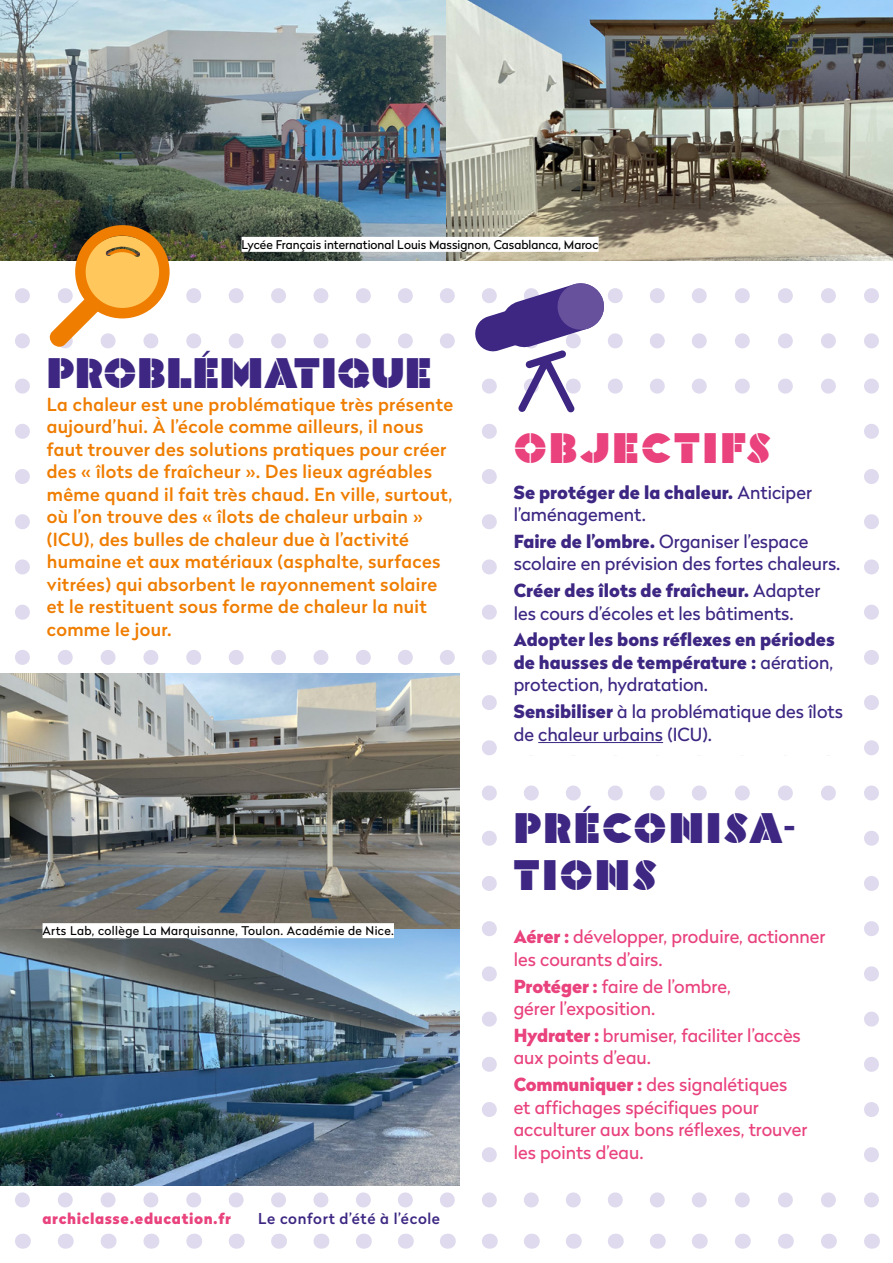
<style>
.page{position:relative;width:893px;height:1263px;background:#fff}
.page>*{position:absolute;margin:0;border:0;box-sizing:border-box;transform-origin:0 0}
.t1{font:39px/46.8px "Raider Stencil JNL";letter-spacing:.06em;color:#3d2783}
.t2{font:39px "Raider Stencil JNL";letter-spacing:.03em;color:#3d2783}
.t3{font:39px "Raider Stencil JNL";letter-spacing:.06em;color:#e9427d}
.t4{font:500 18px/22.5px "Radikal";letter-spacing:.02em;color:#ef7d00}
.t5{font:18px/22.5px "Radikal";color:#e9427d}
.t6{font:18px/22.5px "Radikal";color:#3d2783}
.t7{font:900 18px/22.5px "Radikal";color:#3d2783;text-align:justify}
.t8{font:900 15px "Radikal";letter-spacing:.04em;color:#e9427d}
.t9{font:500 15px "Radikal";letter-spacing:.04em;color:#3d2783}
.t10{font:12px "Radikal";color:#000}
.t11{font:12px "Radikal";letter-spacing:.03em;color:#000}
.s1{font-weight:900}
.s2{font-weight:400}
</style>
<div class="page">
<svg style="left:15px;top:288px;width:15px;height:920px"></svg>
<svg style="left:22px;top:1234px;width:1px;height:15px"></svg>
<svg style="left:65px;top:1234px;width:1px;height:15px"></svg>
<svg style="left:229px;top:288px;width:15px;height:920px"></svg>
<svg style="left:236px;top:1234px;width:1px;height:15px"></svg>
<svg style="left:398px;top:288px;width:15px;height:920px"></svg>
<svg style="left:405px;top:1234px;width:1px;height:15px"></svg>
<svg style="left:573px;top:1234px;width:1px;height:15px"></svg>
<svg style="left:735px;top:288px;width:15px;height:920px"></svg>
<svg style="left:742px;top:1234px;width:1px;height:15px"></svg>
<svg style="left:108px;top:1234px;width:1px;height:15px"></svg>
<svg style="left:271px;top:288px;width:15px;height:920px"></svg>
<svg style="left:279px;top:1234px;width:1px;height:15px"></svg>
<svg style="left:440px;top:288px;width:15px;height:920px"></svg>
<svg style="left:447px;top:1234px;width:1px;height:15px"></svg>
<svg style="left:615px;top:1234px;width:1px;height:15px"></svg>
<svg style="left:778px;top:288px;width:15px;height:920px"></svg>
<svg style="left:785px;top:1234px;width:1px;height:15px"></svg>
<svg style="left:151px;top:1234px;width:1px;height:15px"></svg>
<svg style="left:313px;top:288px;width:15px;height:920px"></svg>
<svg style="left:321px;top:1234px;width:1px;height:15px"></svg>
<svg style="left:489px;top:1234px;width:1px;height:15px"></svg>
<svg style="left:650px;top:288px;width:15px;height:920px"></svg>
<svg style="left:657px;top:1234px;width:1px;height:15px"></svg>
<svg style="left:821px;top:288px;width:15px;height:920px"></svg>
<svg style="left:828px;top:1234px;width:1px;height:15px"></svg>
<svg style="left:186px;top:288px;width:15px;height:920px"></svg>
<svg style="left:194px;top:1234px;width:1px;height:15px"></svg>
<svg style="left:356px;top:288px;width:15px;height:920px"></svg>
<svg style="left:363px;top:1234px;width:1px;height:15px"></svg>
<svg style="left:531px;top:1234px;width:1px;height:15px"></svg>
<svg style="left:692px;top:288px;width:15px;height:920px"></svg>
<svg style="left:699px;top:1234px;width:1px;height:15px"></svg>
<svg style="left:864px;top:288px;width:15px;height:920px"></svg>
<svg style="left:871px;top:1234px;width:1px;height:15px"></svg>
<img style="left:0;top:0;width:893px;height:261px">
<img style="left:0;top:674px;width:460px;height:512px">
<div style="left:514px;top:812px;width:336px;height:362px;background:#fff"></div>
<div style="left:514px;top:419px;width:341px;height:336px;background:#fff"></div>
<hr style="left:538px;top:742px;width:125px;height:1px;background:#3d2783">
<div style="left:43px;top:353px;width:417px;height:293px;background:#fff"></div>
<svg style="left:473px;top:70px;width:150px;height:1138px"></svg>
<div style="left:242px;top:237px;width:357px;height:15px;background:#fff"></div>
<img style="left:50px;top:70px;width:112px;height:1138px">
<div style="left:75px;top:225px;width:95px;height:93px;border:10px solid #ef7d00;border-radius:50%"></div>
<div style="left:43px;top:923px;width:351px;height:15px;background:#fff"></div>
<p class="t10" style="left:242px;top:236px;width:358px">Lycée Français international Louis Massignon, Casablanca, Maroc</p>
<h1 class="t2" style="left:47px;top:351px;width:386px">PROBLÉMATIQUE</h1>
<p class="t4" style="left:47px;top:392px;width:408px">La chaleur est une problématique très présente aujourd’hui. À l’école comme ailleurs, il nous faut trouver des solutions pratiques pour créer des « îlots de fraîcheur ». Des lieux agréables même quand il fait très chaud. En ville, surtout, où l’on trouve des « îlots de chaleur urbain » (ICU), des bulles de chaleur due à l’activité humaine et aux matériaux (asphalte, surfaces vitrées) qui absorbent le rayonnement solaire et le restituent sous forme de chaleur la nuit comme le jour.</p>
<p class="t11" style="left:43px;top:922px;width:353px">Arts Lab, collège La Marquisanne, Toulon. Académie de Nice.</p>
<p class="t8" style="left:43px;top:1207px;width:190px">archiclasse.education.fr</p>
<p class="t9" style="left:258px;top:1207px;width:183px">Le confort d’été à l’école</p>
<h1 class="t3" style="left:514px;top:426px;width:259px">OBJECTIFS</h1>
<p class="t6" style="left:514px;top:480px;width:300px"><span class="s1">Se protéger de la chaleur.</span> Anticiper l’aménagement.</p>
<p class="t6" style="left:514px;top:529px;width:328px"><span class="s1">Faire de l’ombre.</span> Organiser l’espace scolaire en prévision des fortes chaleurs.</p>
<p class="t6" style="left:514px;top:579px;width:308px"><span class="s1">Créer des îlots de fraîcheur.</span> Adapter les cours d’écoles et les bâtiments.</p>
<p class="t7" style="left:514px;top:627px;width:323px">Adopter les bons réflexes en périodes de hausses de température : <span class="s2">aération, protection, hydratation.</span></p>
<p class="t6" style="left:514px;top:700px;width:331px"><span class="s1">Sensibiliser</span> à la problématique des îlots de chaleur urbains (ICU).</p>
<h1 class="t1" style="left:514px;top:804px;width:283px">PRÉCONISA-<br>TIONS</h1>
<p class="t5" style="left:514px;top:925px;width:313px"><span class="s1">Aérer :</span> développer, produire, actionner les courants d’airs.</p>
<p class="t5" style="left:514px;top:974px;width:219px"><span class="s1">Protéger :</span> faire de l’ombre, gérer l’exposition.</p>
<p class="t5" style="left:514px;top:1023px;width:289px"><span class="s1">Hydrater :</span> brumiser, faciliter l’accès aux points d’eau.</p>
<p class="t5" style="left:514px;top:1072px;width:295px"><span class="s1">Communiquer :</span> des signalétiques et affichages spécifiques pour acculturer aux bons réflexes, trouver les points d’eau.</p>
</div>
